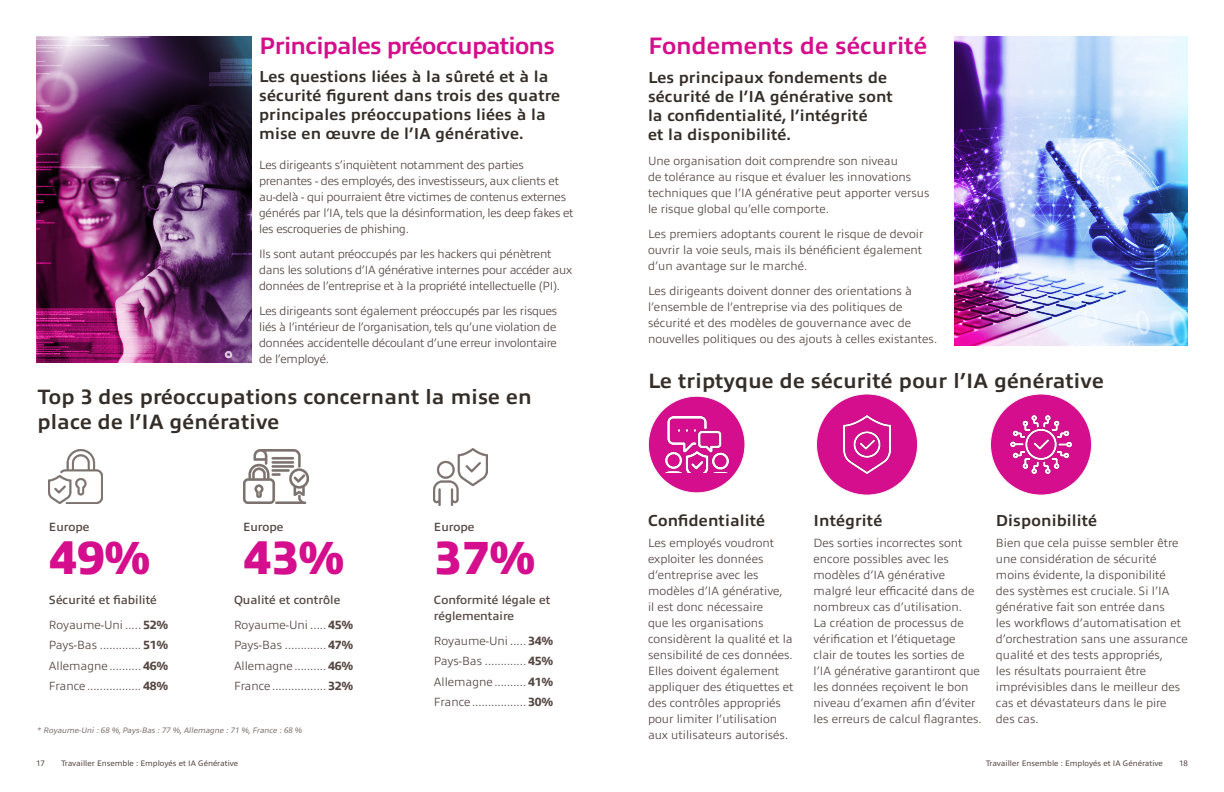
<style>
.page{position:relative;width:1224px;height:792px;background:#fff}
.page>*{position:absolute;margin:0;border:0;box-sizing:border-box;transform-origin:0 0}
.t1{font:800 46.8px "Allumi Pro";color:#d40e8c}
.t2{font:700 24px "Allumi Pro";letter-spacing:-.03em;color:#d40e8c}
.t3{font:700 24px "Allumi Pro";color:#d40e8c}
.t4{font:700 20.9px/25.1px "Allumi Pro";letter-spacing:.01em;color:#352e28}
.t5{font:700 16px/19.2px "Allumi Pro";letter-spacing:.01em;color:#352e28}
.t6{font:300 12px/16px "Allumi Pro";color:#554742;text-align:justify}
.t7{font:300 12px/16px "Allumi Pro";letter-spacing:-.02em;color:#554742}
.t8{font:600 12px/25px "Allumi Pro";color:#554742}
.t9{font:8px "Allumi Pro";color:#554742}
.t10{font:italic 8px "Allumi Pro";color:#7d726d}
.s1{font-weight:300}
.s2{font-weight:800}
</style>
<div class="page">
<img style="left:434px;top:449px;width:54px;height:56px">
<img style="left:49px;top:450px;width:54px;height:54px">
<img style="left:243px;top:450px;width:66px;height:54px">
<img style="left:36px;top:37px;width:216px;height:326px">
<div style="left:648px;top:396px;width:97px;height:97px;background:#d40e8c;border-radius:50%"></div>
<div style="left:817px;top:394px;width:101px;height:101px;background:#d40e8c;border-radius:50%"></div>
<div style="left:991px;top:394px;width:101px;height:101px;background:#d40e8c;border-radius:50%"></div>
<img style="left:664px;top:417px;width:66px;height:56px">
<img style="left:844px;top:415px;width:46px;height:59px">
<img style="left:1011px;top:415px;width:61px;height:59px">
<img style="left:954px;top:36px;width:234px;height:310px">
<h2 class="t2" style="left:259px;top:28px;width:297px">Principales préoccupations</h2>
<h3 class="t5" style="left:259px;top:65px;width:302px">Les questions liées à la sûreté et à la sécurité figurent dans trois des quatre principales préoccupations liées à la mise en œuvre de l’IA générative.</h3>
<p class="t7" style="left:259px;top:156px;width:316px">Les dirigeants s’inquiètent notamment des parties prenantes - des employés, des investisseurs, aux clients et au-delà - qui pourraient être victimes de contenus externes générés par l’IA, tels que la désinformation, les deep fakes et les escroqueries de phishing.</p>
<p class="t7" style="left:259px;top:245px;width:315px">Ils sont autant préoccupés par les hackers qui pénètrent dans les solutions d’IA générative internes pour accéder aux données de l’entreprise et à la propriété intellectuelle (PI).</p>
<p class="t6" style="left:259px;top:302px;width:300px">Les dirigeants sont également préoccupés par les risques liés à l’intérieur de l’organisation, tels qu’une violation de données accidentelle découlant d’une erreur involontaire de l’employé.</p>
<h3 class="t4" style="left:38px;top:382px;width:496px">Top 3 des préoccupations concernant la mise en place de l’IA générative</h3>
<p class="t8" style="left:49px;top:513px;width:42px">Europe</p>
<p class="t8" style="left:243px;top:513px;width:42px">Europe</p>
<p class="t8" style="left:434px;top:513px;width:42px">Europe</p>
<h1 class="t1" style="left:49px;top:523px;width:102px">49%</h1>
<h1 class="t1" style="left:243px;top:523px;width:102px">43%</h1>
<h1 class="t1" style="left:434px;top:523px;width:102px">37%</h1>
<p class="t8" style="left:49px;top:586px;width:121px">Sécurité et fiabilité<br><span class="s1">Royaume-Uni .....</span> <span class="s2">52%</span></p>
<p class="t6" style="left:49px;top:634px;width:121px;line-height:20.5px">Pays-Bas ............. <span class="s2">51% </span>Allemagne .......... <span class="s2">46% </span>France ................. <span class="s2">48%</span></p>
<p class="t8" style="left:234px;top:586px;width:121px">Qualité et contrôle<br><span class="s1">Royaume-Uni .....</span> <span class="s2">45%</span></p>
<p class="t6" style="left:234px;top:634px;width:121px;line-height:20.5px">Pays-Bas ............. <span class="s2">47% </span>Allemagne .......... <span class="s2">46% </span>France ................. <span class="s2">32%</span></p>
<p class="t10" style="left:38px;top:724px;width:266px">* Royaume-Uni : 68 %, Pays-Bas : 77 %, Allemagne : 71 %, France : 68 %</p>
<p class="t8" style="left:434px;top:591px;width:118px;line-height:16px">Conformité légale et réglementaire</p>
<p class="t6" style="left:434px;top:630px;width:121px;line-height:20.5px">Royaume-Uni ..... <span class="s2">34% </span>Pays-Bas ............. <span class="s2">45% </span>Allemagne .......... <span class="s2">41% </span>France ................. <span class="s2">30%</span></p>
<h2 class="t3" style="left:648px;top:28px;width:281px">Fondements de sécurité</h2>
<h3 class="t5" style="left:648px;top:66px;width:246px">Les principaux fondements de sécurité de l’IA générative sont la confidentialité, l’intégrité<br>et la disponibilité.</h3>
<p class="t6" style="left:648px;top:152px;width:283px;text-align:left">Une organisation doit comprendre son niveau<br>de tolérance au risque et évaluer les innovations techniques que l’IA générative peut apporter versus le risque global qu’elle comporte.</p>
<p class="t6" style="left:648px;top:225px;width:277px">Les premiers adoptants courent le risque de devoir ouvrir la voie seuls, mais ils bénéficient également d’un avantage sur le marché.</p>
<p class="t6" style="left:648px;top:282px;width:291px;text-align:left">Les dirigeants doivent donner des orientations à l’ensemble de l’entreprise via des politiques de sécurité et des modèles de gouvernance avec de nouvelles politiques ou des ajouts à celles existantes.</p>
<h3 class="t4" style="left:648px;top:367px;width:457px">Le triptyque de sécurité pour l’IA générative</h3>
<h3 class="t5" style="left:648px;top:510px;width:119px">Confidentialité</h3>
<p class="t6" style="left:648px;top:534px;width:147px;text-align:left">Les employés voudront exploiter les données d’entreprise avec les modèles d’IA générative,<br>il est donc nécessaire<br>que les organisations considèrent la qualité et la sensibilité de ces données.<br>Elles doivent également appliquer des étiquettes et des contrôles appropriés pour limiter l’utilisation aux utilisateurs autorisés.</p>
<h3 class="t5" style="left:814px;top:510px;width:70px">Intégrité</h3>
<p class="t6" style="left:814px;top:534px;width:170px;text-align:left">Des sorties incorrectes sont encore possibles avec les modèles d’IA générative malgré leur efficacité dans de nombreux cas d’utilisation.<br>La création de processus de vérification et l’étiquetage clair de toutes les sorties de l’IA générative garantiront que les données reçoivent le bon niveau d’examen afin d’éviter les erreurs de calcul flagrantes.</p>
<h3 class="t5" style="left:996px;top:510px;width:103px">Disponibilité</h3>
<p class="t6" style="left:996px;top:534px;width:193px;text-align:left">Bien que cela puisse sembler être une considération de sécurité moins évidente, la disponibilité<br>des systèmes est cruciale. Si l’IA générative fait son entrée dans<br>les workflows d’automatisation et d’orchestration sans une assurance qualité et des tests appropriés,<br>les résultats pourraient être imprévisibles dans le meilleur des cas et dévastateurs dans le pire des cas.</p>
<p class="t9" style="left:36px;top:758px;width:10px">17</p>
<p class="t9" style="left:61px;top:758px;width:179px">Travailler Ensemble : Employés et IA Générative</p>
<p class="t9" style="left:986px;top:758px;width:179px">Travailler Ensemble : Employés et IA Générative</p>
<p class="t9" style="left:1179px;top:758px;width:10px">18</p>
</div>
